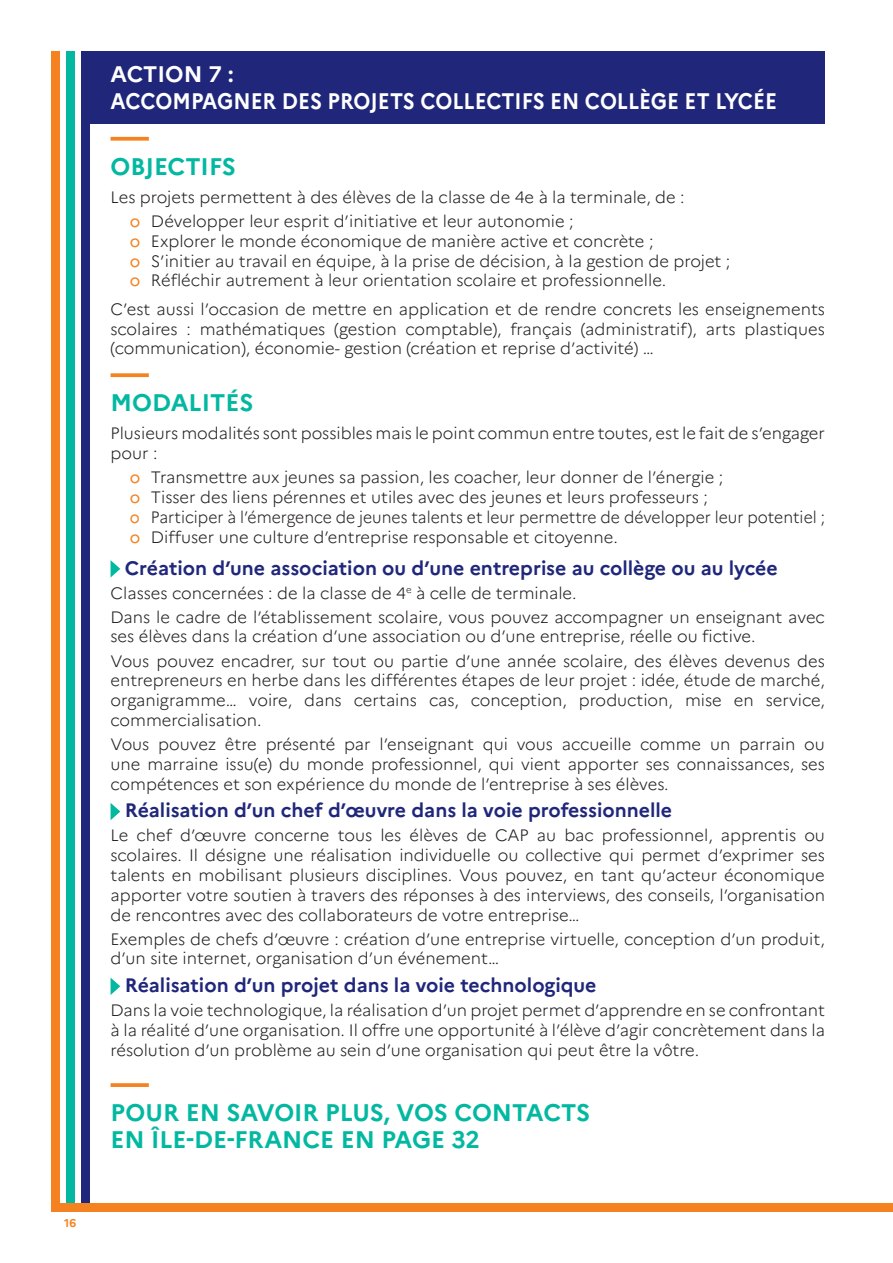
<style>
.page{position:relative;width:893px;height:1263px;background:#fff}
.page>*{position:absolute;margin:0;border:0;box-sizing:border-box;transform-origin:0 0}
.titre_1{font:700 24px/27px "Marianne";color:#03b8a1}
.t1{font:700 22.5px "Marianne";color:#fff;scale:.91 1}
.t2{font:700 22.5px "Marianne";color:#fff}
.texte__2{font:700 19.5px "Marianne";color:#20277b}
.texte__2-2{font:300 16.5px/19.8px "Marianne";color:#231f20;text-align:justify}
.texte__2-3{font:300 16.5px "Marianne";color:#231f20;scale:.95 1}
.t3{font:700 11.25px "Marianne";color:#f58220}
.s1{font-weight:400;color:#f58220}
</style>
<div class="page">
<div style="left:81px;top:51px;width:8px;height:1152px;background:#20277b"></div>
<div style="left:66px;top:51px;width:8px;height:1152px;background:#03b8a1"></div>
<div style="left:51px;top:51px;width:9px;height:1152px;background:#f58220"></div>
<div style="left:51px;top:1203px;width:842px;height:9px;background:#f58220"></div>
<svg style="left:111px;top:137px;width:38px;height:4px"></svg>
<svg style="left:111px;top:373px;width:38px;height:4px"></svg>
<svg style="left:111px;top:560px;width:9px;height:17px"></svg>
<svg style="left:111px;top:803px;width:9px;height:17px"></svg>
<svg style="left:111px;top:978px;width:9px;height:17px"></svg>
<svg style="left:111px;top:1083px;width:38px;height:4px"></svg>
<div style="left:85px;top:51px;width:740px;height:72px;background:#20277b"></div>
<p class="t3" style="left:64px;top:1216px;width:13px">16</p>
<p class="t2" style="left:111px;top:60px;width:125px">ACTION 7 :</p>
<p class="t1" style="left:111px;top:87px;width:734px">ACCOMPAGNER DES PROJETS COLLECTIFS EN COLLÈGE ET LYCÉE</p>
<p class="titre_1" style="left:111px;top:153px;width:127px">OBJECTIFS</p>
<p class="texte__2-2" style="left:111px;top:187px;width:576px">Les projets permettent à des élèves de la classe de 4e à la terminale, de :</p>
<p class="texte__2-2" style="left:130px;top:211px;width:445px"><span class="s1">o</span> Développer leur esprit d’initiative et leur autonomie ;</p>
<p class="texte__2-2" style="left:130px;top:231px;width:525px"><span class="s1">o</span> Explorer le monde économique de manière active et concrète ;</p>
<p class="texte__2-2" style="left:130px;top:251px;width:602px"><span class="s1">o</span> S’initier au travail en équipe, à la prise de décision, à la gestion de projet ;</p>
<p class="texte__2-2" style="left:130px;top:271px;width:535px"><span class="s1">o</span> Réfléchir autrement à leur orientation scolaire et professionnelle.</p>
<p class="texte__2-2" style="left:111px;top:299px;width:716px">C’est aussi l’occasion de mettre en application et de rendre concrets les enseignements scolaires : mathématiques (gestion comptable), français (administratif), arts plastiques (communication), économie- gestion (création et reprise d’activité) …</p>
<p class="titre_1" style="left:111px;top:389px;width:144px">MODALITÉS</p>
<p class="texte__2-2" style="left:111px;top:424px;width:716px">Plusieurs modalités sont possibles mais le point commun entre toutes, est le fait de s’engager pour :</p>
<p class="texte__2-2" style="left:130px;top:467px;width:595px"><span class="s1">o</span> Transmettre aux jeunes sa passion, les coacher, leur donner de l’énergie ;</p>
<p class="texte__2-2" style="left:130px;top:487px;width:580px"><span class="s1">o</span> Tisser des liens pérennes et utiles avec des jeunes et leurs professeurs ;</p>
<p class="texte__2-3" style="left:130px;top:507px;width:733px"><span class="s1">o</span> Participer à l’émergence de jeunes talents et leur permettre de développer leur potentiel ;</p>
<p class="texte__2-2" style="left:130px;top:527px;width:487px"><span class="s1">o</span> Diffuser une culture d’entreprise responsable et citoyenne.</p>
<p class="texte__2" style="left:125px;top:556px;width:654px">Création d’une association ou d’une entreprise au collège ou au lycée</p>
<p class="texte__2-2" style="left:111px;top:583px;width:465px">Classes concernées : de la classe de 4<sup>e</sup> à celle de terminale.</p>
<p class="texte__2-2" style="left:111px;top:607px;width:716px">Dans le cadre de l’établissement scolaire, vous pouvez accompagner un enseignant avec ses élèves dans la création d’une association ou d’une entreprise, réelle ou fictive.</p>
<p class="texte__2-2" style="left:111px;top:651px;width:716px">Vous pouvez encadrer, sur tout ou partie d’une année scolaire, des élèves devenus des entrepreneurs en herbe dans les différentes étapes de leur projet : idée, étude de marché, organigramme… voire, dans certains cas, conception, production, mise en service, commercialisation.</p>
<p class="texte__2-2" style="left:111px;top:734px;width:716px">Vous pouvez être présenté par l’enseignant qui vous accueille comme un parrain ou une marraine issu(e) du monde professionnel, qui vient apporter ses connaissances, ses compétences et son expérience du monde de l’entreprise à ses élèves.</p>
<p class="texte__2" style="left:125px;top:798px;width:549px">Réalisation d’un chef d’œuvre dans la voie professionnelle</p>
<p class="texte__2-2" style="left:111px;top:825px;width:716px">Le chef d’œuvre concerne tous les élèves de CAP au bac professionnel, apprentis ou scolaires. Il désigne une réalisation individuelle ou collective qui permet d’exprimer ses talents en mobilisant plusieurs disciplines. Vous pouvez, en tant qu’acteur économique apporter votre soutien à travers des réponses à des interviews, des conseils, l’organisation de rencontres avec des collaborateurs de votre entreprise…</p>
<p class="texte__2-2" style="left:111px;top:929px;width:716px">Exemples de chefs d’œuvre : création d’une entreprise virtuelle, conception d’un produit, d’un site internet, organisation d’un événement…</p>
<p class="texte__2" style="left:125px;top:973px;width:473px">Réalisation d’un projet dans la voie technologique</p>
<p class="texte__2-2" style="left:111px;top:1000px;width:716px">Dans la voie technologique, la réalisation d’un projet permet d’apprendre en se confrontant à la réalité d’une organisation. Il offre une opportunité à l’élève d’agir concrètement dans la résolution d’un problème au sein d’une organisation qui peut être la vôtre.</p>
<p class="titre_1" style="left:111px;top:1099px;width:481px">POUR EN SAVOIR PLUS, VOS CONTACTS<br>EN ÎLE-DE-FRANCE EN PAGE 32</p>
</div>
